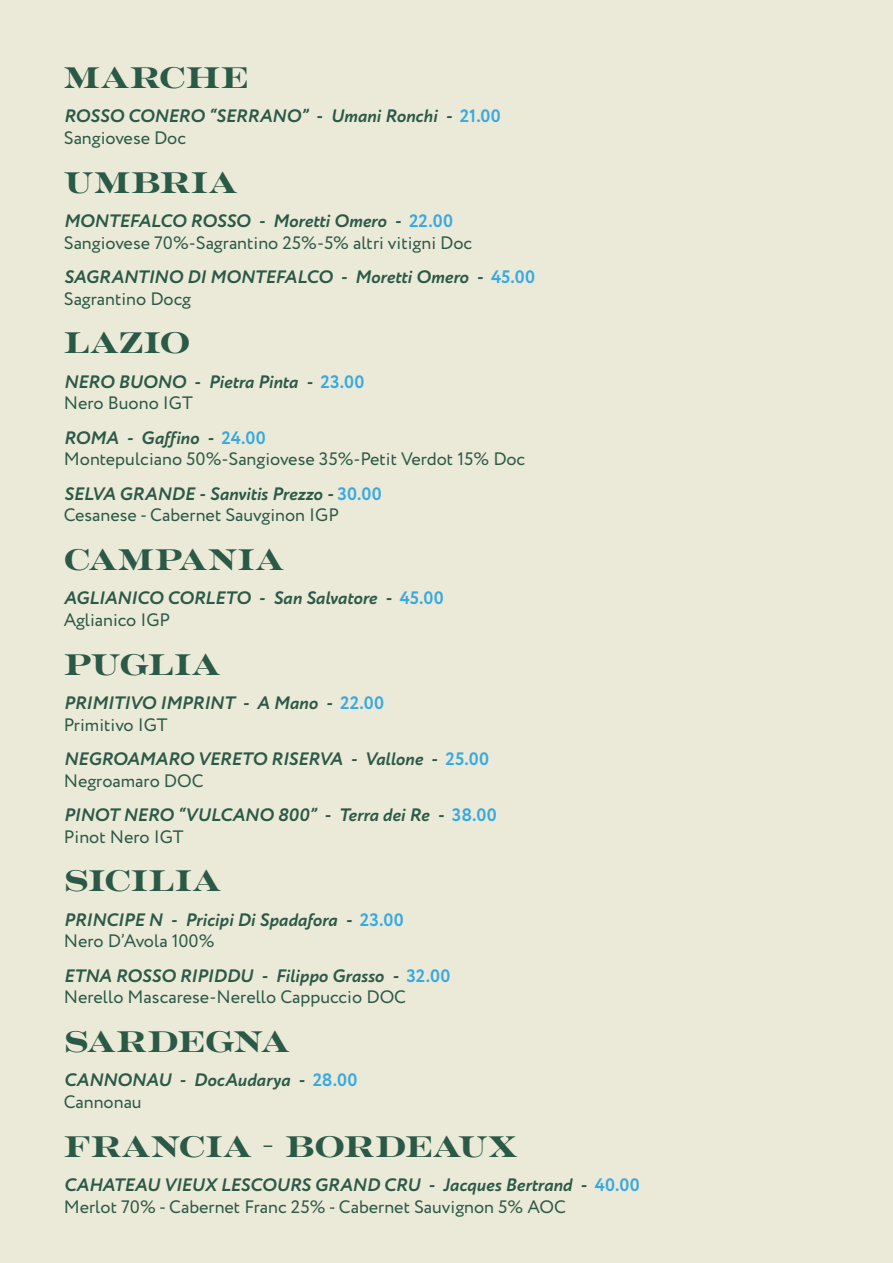
<style>
.page{position:relative;width:893px;height:1263px;background:#ebe9d7}
.page>*{position:absolute;margin:0;border:0;box-sizing:border-box;transform-origin:0 0}
.t1{font:30px "Rosella Solid";letter-spacing:.01em;color:#2b5947}
.t2{font:30px "Rosella Solid";letter-spacing:.03em;color:#2b5947}
.t3{font:30px "Rosella Solid";letter-spacing:-.02em;color:#2b5947}
.t4{font:italic 700 18px/21.6px "Circe";letter-spacing:-.01em;color:#2b5947}
.t5{font:18px/21.6px "Circe";color:#2b5947}
.s1{font-style:normal;color:#36a9e1}
.s2{font-weight:400;font-style:normal}
.s3{font-weight:700;font-style:italic}
.s4{font-weight:700;color:#36a9e1}
</style>
<div class="page">
<h1 class="t1" style="left:64px;top:51px;width:186px">MARCHE</h1>
<p class="t4" style="left:64px;top:106px;width:439px">ROSSO CONERO “SERRANO” - Umani Ronchi - <span class="s1">21.00<br></span><span class="s2">Sangiovese Doc</span></p>
<h1 class="t1" style="left:64px;top:156px;width:174px">UMBRIA</h1>
<p class="t5" style="left:64px;top:211px;width:410px"><span class="s3">MONTEFALCO ROSSO - Moretti Omero -</span> <span class="s4">22.00<br></span>Sangiovese 70%-Sagrantino 25%-5% altri vitigni Doc</p>
<p class="t4" style="left:64px;top:267px;width:473px">SAGRANTINO DI MONTEFALCO - Moretti Omero - <span class="s1">45.00<br></span><span class="s2">Sagrantino Docg</span></p>
<h1 class="t1" style="left:64px;top:317px;width:128px">LAZIO</h1>
<p class="t4" style="left:64px;top:372px;width:302px">NERO BUONO - Pietra Pinta - <span class="s1">23.00<br></span><span class="s2">Nero Buono IGT</span></p>
<p class="t5" style="left:64px;top:427px;width:463px"><span class="s3">ROMA - Gaffino -</span> <span class="s4">24.00<br></span>Montepulciano 50%-Sangiovese 35%-Petit Verdot 15% Doc</p>
<p class="t5" style="left:64px;top:483px;width:319px"><span class="s3">SELVA GRANDE - Sanvitis Prezzo -</span> <span class="s4">30.00<br></span>Cesanese - Cabernet Sauvginon IGP</p>
<h1 class="t2" style="left:64px;top:533px;width:221px">CAMPANIA</h1>
<p class="t4" style="left:64px;top:588px;width:381px">AGLIANICO CORLETO - San Salvatore - <span class="s1">45.00<br></span><span class="s2">Aglianico IGP</span></p>
<h1 class="t1" style="left:64px;top:638px;width:158px">PUGLIA</h1>
<p class="t4" style="left:64px;top:693px;width:322px">PRIMITIVO IMPRINT - A Mano - <span class="s1">22.00<br></span><span class="s2">Primitivo IGT</span></p>
<p class="t4" style="left:64px;top:749px;width:427px">NEGROAMARO VERETO RISERVA - Vallone - <span class="s1">25.00<br></span><span class="s2">Negroamaro DOC</span></p>
<p class="t4" style="left:64px;top:805px;width:435px">PINOT NERO “VULCANO 800” - Terra dei Re - <span class="s1">38.00<br></span><span class="s2">Pinot Nero IGT</span></p>
<h1 class="t1" style="left:64px;top:855px;width:158px">SICILIA</h1>
<p class="t4" style="left:64px;top:910px;width:341px">PRINCIPE N - Pricipi Di Spadafora - <span class="s1">23.00<br></span><span class="s2">Nero D’Avola 100%</span></p>
<p class="t5" style="left:64px;top:965px;width:388px"><span class="s3">ETNA ROSSO RIPIDDU - Filippo Grasso -</span> <span class="s4">32.00<br></span>Nerello Mascarese-Nerello Cappuccio DOC</p>
<h1 class="t3" style="left:64px;top:1015px;width:227px">SARDEGNA</h1>
<p class="t4" style="left:64px;top:1070px;width:295px">CANNONAU - DocAudarya - <span class="s1">28.00<br></span><span class="s2">Cannonau</span></p>
<h1 class="t1" style="left:64px;top:1120px;width:454px">FRANCIA - BORDEAUX</h1>
<p class="t5" style="left:64px;top:1175px;width:577px"><span class="s3">CAHATEAU VIEUX LESCOURS GRAND CRU - Jacques Bertrand -</span> <span class="s4">40.00<br></span>Merlot 70% - Cabernet Franc 25% - Cabernet Sauvignon 5% AOC</p>
</div>
